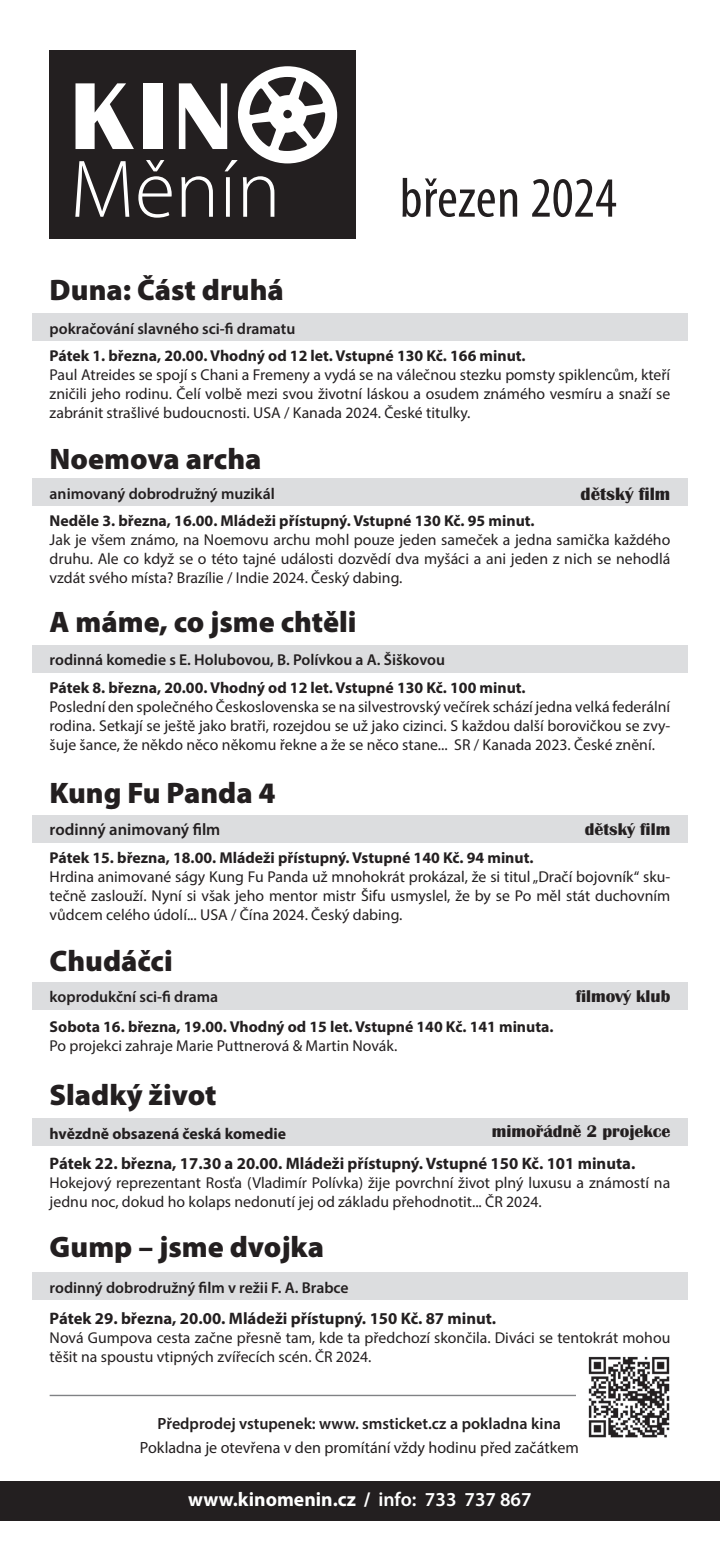
<style>
.page{position:relative;width:720px;height:1553px;background:#fff}
.page>*{position:absolute;margin:0;border:0;box-sizing:border-box;transform-origin:0 0}
.t1{font:condensed 56px "Myriad Pro";letter-spacing:.005em;color:#231f20}
.t2{font:900 29.75px "Myriad Pro";color:#231f20}
.t3{font:700 19.78px "Myriad Pro";color:#fff}
.t4{font:700 18.38px "Britannic TOT";color:#231f20}
.t5{font:700 17.5px "Britannic TOT";color:#231f20}
.t6{font:700 16.62px "Myriad Pro";color:#231f20}
.t7{font:600 16.62px "Myriad Pro";color:#231f20}
.t8{font:16.28px "Myriad Pro";color:#231f20}
.t9{font:600 16.28px "Myriad Pro";color:#231f20}
.t10{font:15.75px/18.9px "Myriad Pro";color:#231f20;text-align:justify}
.t11{font:700 15.75px "Myriad Pro";color:#231f20}
.t12{font:600 15.75px "Myriad Pro";color:#231f20}
.s1{font-size:57.05px}
.s2{font-weight:600}
</style>
<div class="page">
<div style="left:0;top:1481px;width:719px;height:39px;background:#231f20"></div>
<div style="left:50px;top:50px;width:306px;height:189px;background:#231f20"></div>
<svg style="left:75px;top:83px;width:59px;height:66px"></svg>
<div style="left:144px;top:83px;width:19px;height:66px;background:#fff"></div>
<svg style="left:75px;top:161px;width:54px;height:56px"></svg>
<svg style="left:138px;top:160px;width:34px;height:58px"></svg>
<svg style="left:179px;top:66px;width:158px;height:151px"></svg>
<hr style="left:50px;top:1394px;width:620px;height:2px;background:#808285">
<div style="left:32px;top:314px;width:655px;height:27px;background:#dcdddf"></div>
<div style="left:32px;top:479px;width:655px;height:27px;background:#dcdddf"></div>
<div style="left:32px;top:815px;width:655px;height:27px;background:#dcdddf"></div>
<div style="left:32px;top:982px;width:655px;height:28px;background:#dcdddf"></div>
<div style="left:576px;top:1344px;width:111px;height:101px;background:#fff"></div>
<img style="left:588px;top:1356px;width:82px;height:82px">
<div style="left:32px;top:645px;width:655px;height:27px;background:#dcdddf"></div>
<div style="left:32px;top:1119px;width:655px;height:27px;background:#dcdddf"></div>
<div style="left:32px;top:1272px;width:655px;height:28px;background:#dcdddf"></div>
<h2 class="t2" style="left:50px;top:270px;width:236px">Duna: Část druhá</h2>
<p class="t12" style="left:50px;top:318px;width:247px">pokračování slavného sci-fi dramatu</p>
<h1 class="t1" style="left:399px;top:164px;width:218px">březen <span class="s1">2024</span></h1>
<p class="t11" style="left:50px;top:346px;width:477px">Pátek 1. března, 20.00. Vhodný od 12 let. Vstupné 130 Kč. 166 minut.</p>
<p class="t10" style="left:50px;top:365px;width:622px">Paul Atreides se spojí s Chani a Fremeny a vydá se na válečnou stezku pomsty spiklencům, kteří zničili jeho rodinu. Čelí volbě mezi svou životní láskou a osudem známého vesmíru a snaží se zabránit strašlivé budoucnosti. USA / Kanada 2024. České titulky.</p>
<h2 class="t2" style="left:50px;top:439px;width:213px">Noemova archa</h2>
<p class="t12" style="left:50px;top:483px;width:226px">animovaný dobrodružný muzikál</p>
<p class="t4" style="left:580px;top:483px;width:91px">dětský film</p>
<p class="t11" style="left:50px;top:510px;width:486px">Neděle 3. března, 16.00. Mládeži přístupný. Vstupné 130 Kč. 95 minut.</p>
<p class="t10" style="left:50px;top:530px;width:622px">Jak je všem známo, na Noemovu archu mohl pouze jeden sameček a jedna samička každého druhu. Ale co když se o této tajné události dozvědí dva myšáci a ani jeden z nich se nehodlá vzdát svého místa? Brazílie / Indie 2024. Český dabing.</p>
<h2 class="t2" style="left:50px;top:602px;width:308px">A máme, co jsme chtěli</h2>
<p class="t12" style="left:50px;top:650px;width:396px">rodinná komedie s E. Holubovou, B. Polívkou a A. Šiškovou</p>
<p class="t11" style="left:50px;top:678px;width:477px">Pátek 8. března, 20.00. Vhodný od 12 let. Vstupné 130 Kč. 100 minut.</p>
<p class="t10" style="left:50px;top:697px;width:622px">Poslední den společného Československa se na silvestrovský večírek schází jedna velká federální rodina. Setkají se ještě jako bratři, rozejdou se už jako cizinci. S každou další borovičkou se zvy&shy;šuje šance, že někdo něco někomu řekne a že se něco stane... SR / Kanada 2023. České znění.</p>
<h2 class="t2" style="left:50px;top:772px;width:227px">Kung Fu Panda 4</h2>
<p class="t7" style="left:50px;top:819px;width:172px">rodinný animovaný film</p>
<p class="t5" style="left:584px;top:820px;width:87px">dětský film</p>
<p class="t11" style="left:50px;top:848px;width:485px">Pátek 15. března, 18.00. Mládeži přístupný. Vstupné 140 Kč. 94 minut.</p>
<p class="t10" style="left:50px;top:867px;width:622px">Hrdina animované ságy Kung Fu Panda už mnohokrát prokázal, že si titul „Dračí bojovník“ sku&shy;tečně zaslouží. Nyní si však jeho mentor mistr Šifu usmyslel, že by se Po měl stát duchovním vůdcem celého údolí... USA / Čína 2024. Český dabing.</p>
<h2 class="t2" style="left:50px;top:941px;width:125px">Chudáčci</h2>
<p class="t12" style="left:50px;top:986px;width:170px">koprodukční sci-fi drama</p>
<p class="t5" style="left:575px;top:986px;width:96px">filmový klub</p>
<p class="t11" style="left:50px;top:1016px;width:505px">Sobota 16. března, 19.00. Vhodný od 15 let. Vstupné 140 Kč. 141 minuta.</p>
<p class="t10" style="left:50px;top:1036px;width:349px">Po projekci zahraje Marie Puttnerová &amp; Martin Novák.</p>
<h2 class="t2" style="left:50px;top:1075px;width:168px">Sladký život</h2>
<p class="t11" style="left:50px;top:1123px;width:238px">hvězdně obsazená česká komedie</p>
<p class="t5" style="left:491px;top:1121px;width:180px">mimořádně 2 projekce</p>
<p class="t6" style="left:50px;top:1152px;width:587px">Pátek 22. března, 17.30 a 20.00. Mládeži přístupný. Vstupné 150 Kč. 101 minuta.</p>
<p class="t10" style="left:50px;top:1172px;width:622px">Hokejový reprezentant Rosťa (Vladimír Polívka) žije povrchní život plný luxusu a známostí na jednu noc, dokud ho kolaps nedonutí jej od základu přehodnotit... ČR 2024.</p>
<h2 class="t2" style="left:50px;top:1227px;width:276px">Gump – jsme dvojka</h2>
<p class="t12" style="left:50px;top:1277px;width:300px">rodinný dobrodružný film v režii F. A. Brabce</p>
<p class="t6" style="left:50px;top:1308px;width:448px">Pátek 29. března, 20.00. Mládeži přístupný. 150 Kč. 87 minut.</p>
<p class="t10" style="left:50px;top:1328px;width:622px">Nová Gumpova cesta začne přesně tam, kde ta předchozí skončila. Diváci se tentokrát mohou těšit na spoustu vtipných zvířecích scén. ČR 2024.</p>
<p class="t9" style="left:157px;top:1413px;width:405px">Předprodej vstupenek: www. smsticket.cz a pokladna kina</p>
<p class="t8" style="left:140px;top:1437px;width:440px">Pokladna je otevřena v den promítání vždy hodinu před začátkem</p>
<p class="t3" style="left:188px;top:1487px;width:345px">www.kinomenin.cz / <span class="s2">info: 733 737 867</span></p>
</div>
